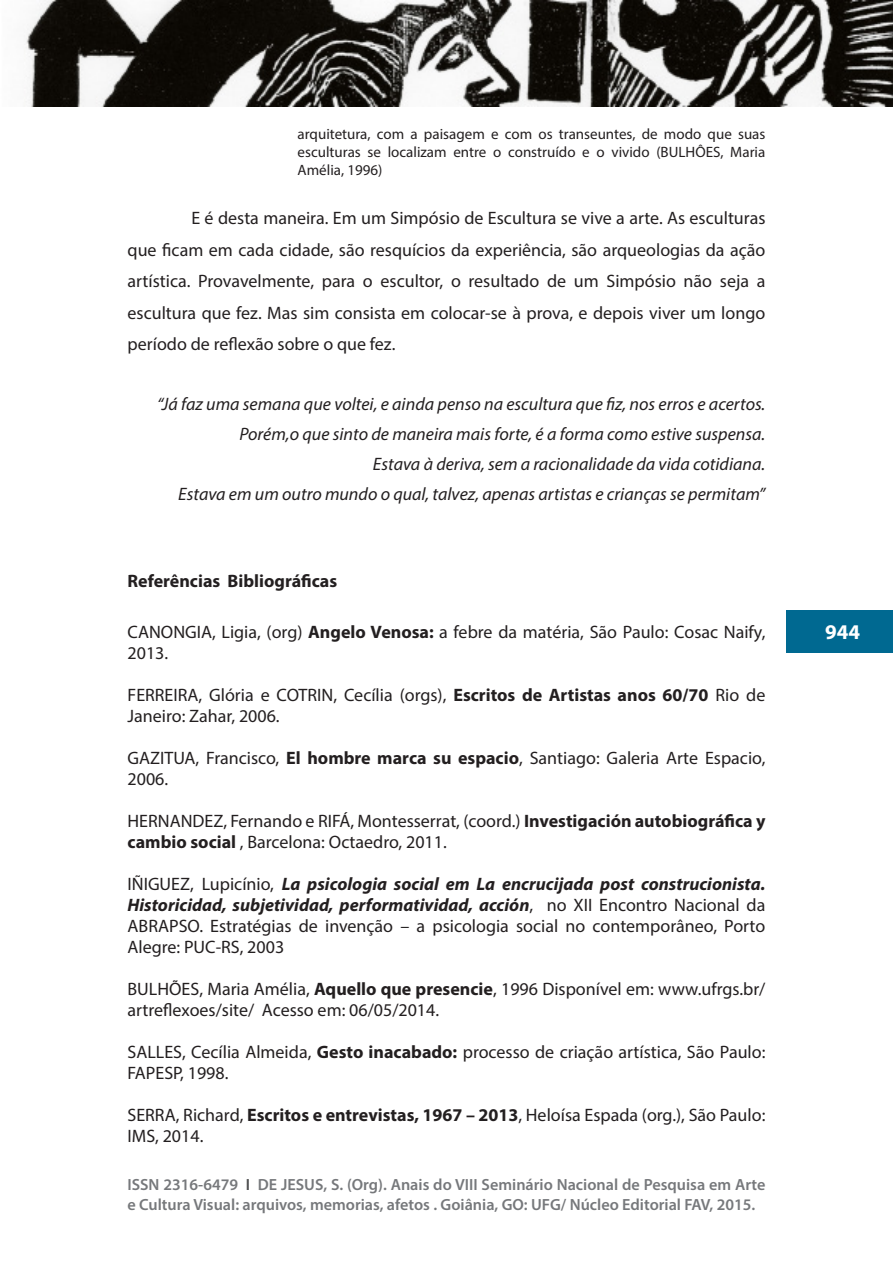
<style>
.page{position:relative;width:893px;height:1263px;background:#fff}
.page>*{position:absolute;margin:0;border:0;box-sizing:border-box;transform-origin:0 0}
.t1{font:700 21px "Myriad Pro";color:#fff}
.referencias{font:18px/21px "Myriad Pro";color:#231f20}
.Texto_básico{font:18px/31.5px "Myriad Pro";color:#231f20;text-align:justify}
.Texto_básico-2{font:italic 18px/30px "Myriad Pro";color:#231f20;text-align:right}
.subtitulos{font:700 18px "Myriad Pro";color:#231f20}
.t2{font:600 16.2px/19.5px "Myriad Pro";color:#76787b}
.citações{font:15px/18px "Myriad Pro";color:#231f20;text-align:justify}
.s1{font-weight:700}
.s2{font-weight:700;font-style:italic}
.s3{color:#4b4c4d}
</style>
<div class="page">
<div style="left:787px;top:610px;width:106px;height:43px;background:#006991"></div>
<img style="left:25px;top:0;width:868px;height:106px">
<p class="citações" style="left:298px;top:125px;width:469px">arquitetura, com a paisagem e com os transeuntes, de modo que suas esculturas se localizam entre o construído e o vivido (BULHÔES, Maria Amélia, 1996)</p>
<p class="Texto_básico" style="left:128px;top:202px;width:639px;text-indent:64px">E é desta maneira. Em um Simpósio de Escultura se vive a arte. As esculturas que ficam em cada cidade, são resquícios da experiência, são arqueologias da ação artística. Provavelmente, para o escultor, o resultado de um Simpósio não seja a escultura que fez. Mas sim consista em colocar-se à prova, e depois viver um longo período de reflexão sobre o que fez.</p>
<p class="Texto_básico-2" style="left:157px;top:389px;width:610px">“Já faz uma semana que voltei, e ainda penso na escultura que fiz, nos erros e acertos.<br>Porém,o que sinto de maneira mais forte, é a forma como estive suspensa.</p>
<p class="Texto_básico-2" style="left:373px;top:449px;width:394px">Estava à deriva, sem a racionalidade da vida cotidiana.</p>
<p class="Texto_básico-2" style="left:178px;top:479px;width:589px">Estava em um outro mundo o qual, talvez, apenas artistas e crianças se permitam”</p>
<p class="subtitulos" style="left:128px;top:570px;width:211px">Referências Bibliográficas</p>
<p class="referencias" style="left:128px;top:621px;width:639px">CANONGIA, Ligia, (org) <span class="s1">Angelo Venosa:</span> a febre da matéria, São Paulo: Cosac Naify,<br>2013.</p>
<p class="referencias" style="left:128px;top:684px;width:639px">FERREIRA, Glória e COTRIN, Cecília (orgs), <span class="s1">Escritos de Artistas anos 60/70</span> Rio de<br>Janeiro: Zahar, 2006.</p>
<p class="referencias" style="left:128px;top:747px;width:639px">GAZITUA, Francisco, <span class="s1">El hombre marca su espacio</span>, Santiago: Galeria Arte Espacio,<br>2006.</p>
<p class="referencias" style="left:128px;top:810px;width:639px">HERNANDEZ, Fernando e RIFÁ, Montesserrat, (coord.) <span class="s1">Investigación autobiográfica y cambio social</span> , Barcelona: Octaedro, 2011.</p>
<p class="referencias" style="left:128px;top:873px;width:639px;text-align:justify">IÑIGUEZ, Lupicínio, <span class="s2">La psicologia social em La encrucijada post construcionista.<br>Historicidad, subjetividad, performatividad, acción</span>, no XII Encontro Nacional da ABRAPSO. Estratégias de invenção – a psicologia social no contemporâneo, Porto Alegre: PUC-RS, 2003</p>
<p class="referencias" style="left:128px;top:978px;width:639px">BULHÕES, Maria Amélia, <span class="s1">Aquello que presencie</span>, 1996 Disponível em: www.ufrgs.br/ artreflexoes/site/ Acesso em: 06/05/2014.</p>
<p class="referencias" style="left:128px;top:1041px;width:639px">SALLES, Cecília Almeida, <span class="s1">Gesto inacabado:</span> processo de criação artística, São Paulo:<br>FAPESP, 1998.</p>
<p class="referencias" style="left:128px;top:1104px;width:639px">SERRA, Richard, <span class="s1">Escritos e entrevistas, 1967 – 2013</span>, Heloísa Espada (org.), São Paulo:<br>IMS, 2014.</p>
<p class="t2" style="left:128px;top:1174px;width:639px">ISSN 2316-6479 <span class="s3">I</span> DE JESUS, S. (Org). Anais do VIII Seminário Nacional de Pesquisa em Arte e Cultura Visual: arquivos, memorias, afetos . Goiânia, GO: UFG/ Núcleo Editorial FAV, 2015.</p>
<p class="t1" style="left:825px;top:619px;width:36px">944</p>
</div>
